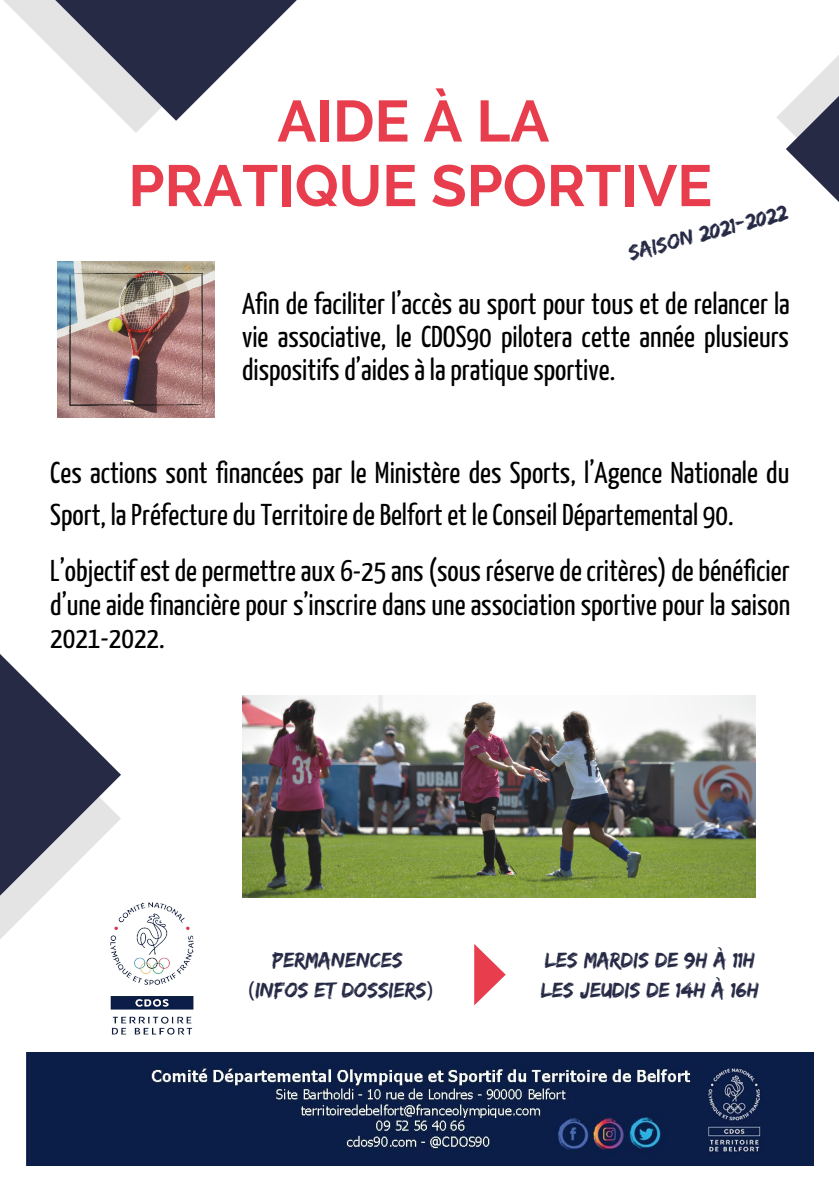
<style>
.page{position:relative;width:839px;height:1191px;background:#fff}
.page>*{position:absolute;margin:0;border:0;box-sizing:border-box;transform-origin:0 0}
.t1{font:700 58px "Raleway";color:#e73d4d}
.t2{font:30px/33px "Yanone Kaffeesatz";color:#000;text-align:justify}
.t3{font:22px "Edo";color:#272a45}
.s1{font-family:"Noto Sans"}
</style>
<div class="page">
<svg style="left:3px;top:0;width:294px;height:121px"></svg>
<svg style="left:776px;top:56px;width:62px;height:145px"></svg>
<svg style="left:0;top:654px;width:121px;height:285px"></svg>
<img style="left:57px;top:261px;width:157px;height:157px">
<img style="left:69px;top:273px;width:134px;height:133px">
<img style="left:242px;top:695px;width:513px;height:203px">
<img style="left:26px;top:1053px;width:787px;height:113px">
<svg style="left:474px;top:944px;width:31px;height:61px"></svg>
<img style="left:74px;top:891px;width:120px;height:144px">
<p class="t1" style="left:277px;top:87px;width:273px">AIDE À LA</p>
<p class="t1" style="left:128px;top:152px;width:585px">PRATIQUE SPORTIVE</p>
<p class="t3" style="left:625px;top:241px;width:165px;rotate:-15deg">SAISON 2021-2022</p>
<p class="t2" style="left:242px;top:289px;width:549px">Afin de faciliter l’accès au sport pour tous et de relancer la vie associative, le CDOS90 pilotera cette année plusieurs dispositifs d’aides à la pratique sportive.</p>
<p class="t2" style="left:50px;top:454px;width:740px;line-height:42px">Ces actions sont financées par le Ministère des Sports, l’Agence Nationale du<br>Sport, la Préfecture du Territoire de Belfort et le Conseil Départemental 90.</p>
<p class="t2" style="left:50px;top:557px;width:741px">L’objectif est de permettre aux 6-25 ans (sous réserve de critères) de bénéficier d’une aide financière pour s’inscrire dans une association sportive pour la saison 2021-2022.</p>
<p class="t3" style="left:272px;top:947px;width:132px">PERMANENCES</p>
<p class="t3" style="left:248px;top:977px;width:186px"><span class="s1">(</span>INFOS ET DOSSIERS<span class="s1">)</span></p>
<p class="t3" style="left:545px;top:947px;width:211px">LES MARDIS DE 9H À 11H</p>
<p class="t3" style="left:540px;top:977px;width:220px">LES JEUDIS DE 14H À 16H</p>
</div>
